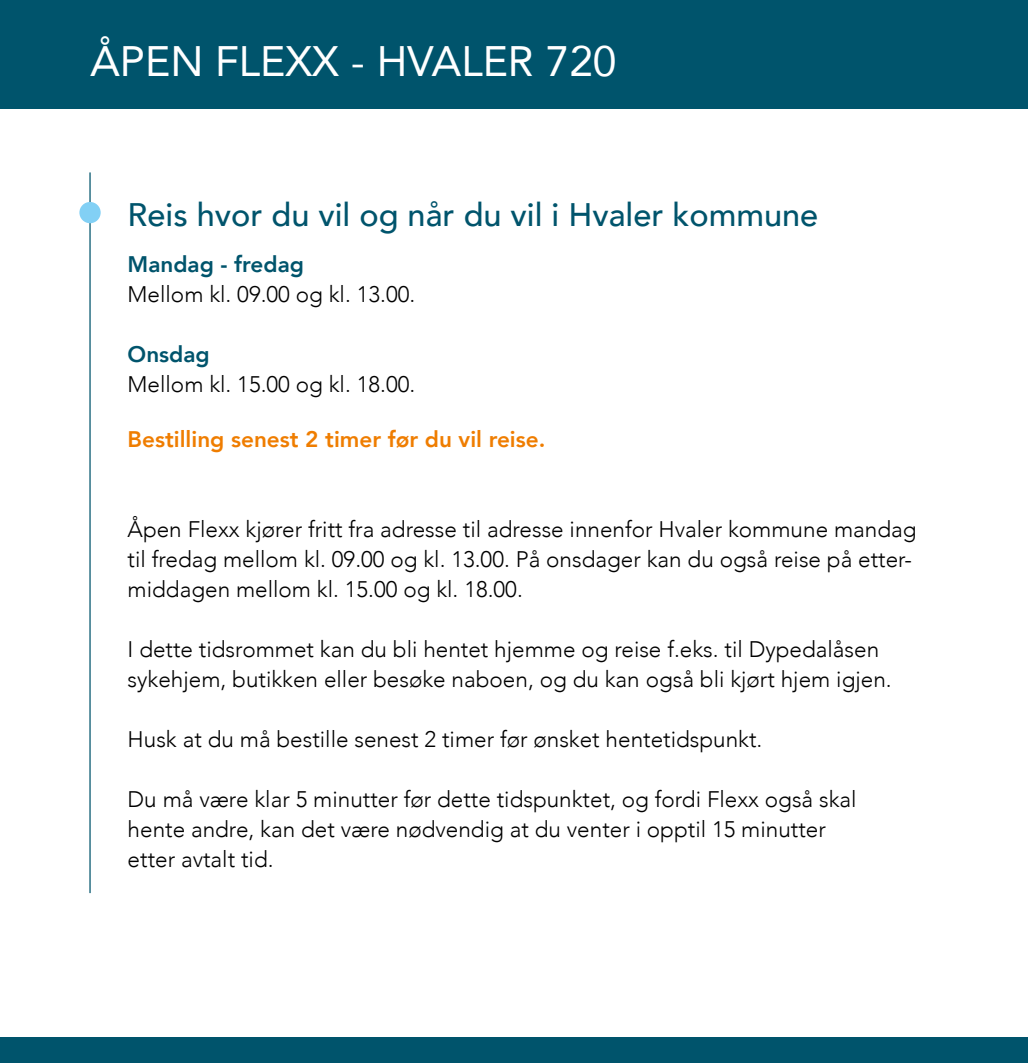
<style>
.page{position:relative;width:1028px;height:1063px;background:#fff}
.page>*{position:absolute;margin:0;border:0;box-sizing:border-box;transform-origin:0 0}
.t1{font:42.5px "Avenir";color:#fff}
.t2{font:500 32.5px "Avenir";color:#00546c}
.t3{font:300 22.5px/30px "Avenir";color:#000}
.t4{font:800 22.5px "Avenir";color:#ef7d00}
.t5{font:800 22.5px "Avenir";color:#00546c}
</style>
<div class="page">
<div style="left:0;top:0;width:1028px;height:109px;background:#00546c"></div>
<div style="left:0;top:1037px;width:1028px;height:26px;background:#00546c"></div>
<hr style="left:89px;top:172px;width:2px;height:721px;background:#00546c">
<div style="left:79px;top:202px;width:22px;height:21px;background:#82d0f5;border-radius:50%"></div>
<h1 class="t1" style="left:90px;top:27px;width:528px">ÅPEN FLEXX - HVALER 720</h1>
<h2 class="t2" style="left:128px;top:187px;width:692px">Reis hvor du vil og når du vil i Hvaler kommune</h2>
<p class="t5" style="left:128px;top:246px;width:178px">Mandag - fredag</p>
<p class="t3" style="left:128px;top:279px;width:289px">Mellom kl. 09.00 og kl. 13.00.</p>
<p class="t5" style="left:128px;top:336px;width:84px">Onsdag</p>
<p class="t3" style="left:128px;top:369px;width:289px">Mellom kl. 15.00 og kl. 18.00.</p>
<p class="t4" style="left:128px;top:421px;width:419px">Bestilling senest 2 timer før du vil reise.</p>
<p class="t3" style="left:128px;top:514px;width:790px">Åpen Flexx kjører fritt fra adresse til adresse innenfor Hvaler kommune mandag til fredag mellom kl. 09.00 og kl. 13.00. På onsdager kan du også reise på etter&shy;middagen mellom kl. 15.00 og kl. 18.00.</p>
<p class="t3" style="left:128px;top:634px;width:765px">I dette tidsrommet kan du bli hentet hjemme og reise f.eks. til Dypedalåsen sykehjem, butikken eller besøke naboen, og du kan også bli kjørt hjem igjen.</p>
<p class="t3" style="left:128px;top:724px;width:636px">Husk at du må bestille senest 2 timer før ønsket hentetidspunkt.</p>
<p class="t3" style="left:128px;top:784px;width:730px">Du må være klar 5 minutter før dette tidspunktet, og fordi Flexx også skal hente andre, kan det være nødvendig at du venter i opptil 15 minutter etter avtalt tid.</p>
</div>
